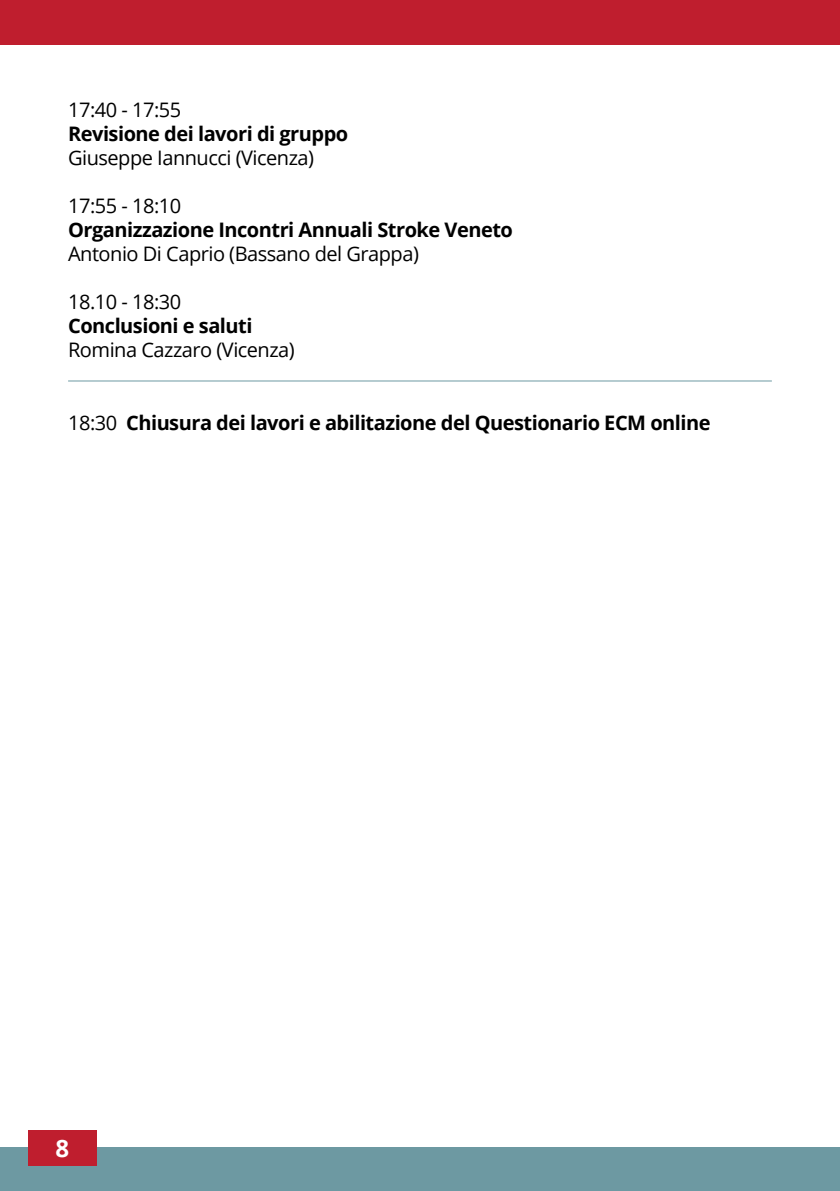
<style>
.page{position:relative;width:840px;height:1191px;background:#fff}
.page>*{position:absolute;margin:0;border:0;box-sizing:border-box;transform-origin:0 0}
.t1{font:700 24px "Open Sans";color:#fff}
.t2{font:700 20px "Open Sans";letter-spacing:-.025em;color:#000}
.t3{font:20px "Open Sans";letter-spacing:-.025em;color:#000}
.s1{font-weight:400}
</style>
<div class="page">
<div style="left:0;top:0;width:839px;height:44px;background:#bf1e2e"></div>
<div style="left:0;top:1147px;width:839px;height:44px;background:#6d99a2"></div>
<div style="left:28px;top:1129px;width:68px;height:36px;background:#bf1e2e"></div>
<hr style="left:68px;top:380px;width:703px;height:1px;background:#6d99a2">
<p class="t3" style="left:68px;top:96px;width:114px">17:40 - 17:55</p>
<p class="t2" style="left:68px;top:120px;width:281px">Revisione dei lavori di gruppo</p>
<p class="t3" style="left:68px;top:144px;width:247px">Giuseppe Iannucci (Vicenza)</p>
<p class="t3" style="left:68px;top:192px;width:114px">17:55 - 18:10</p>
<p class="t2" style="left:68px;top:216px;width:446px">Organizzazione Incontri Annuali Stroke Veneto</p>
<p class="t3" style="left:68px;top:240px;width:352px">Antonio Di Caprio (Bassano del Grappa)</p>
<p class="t3" style="left:68px;top:288px;width:114px">18.10 - 18:30</p>
<p class="t2" style="left:68px;top:312px;width:186px">Conclusioni e saluti</p>
<p class="t3" style="left:68px;top:336px;width:228px">Romina Cazzaro (Vicenza)</p>
<p class="t2" style="left:68px;top:408px;width:643px"><span class="s1">18:30</span> Chiusura dei lavori e abilitazione del Questionario ECM online</p>
<p class="t1" style="left:56px;top:1131px;width:15px">8</p>
</div>
